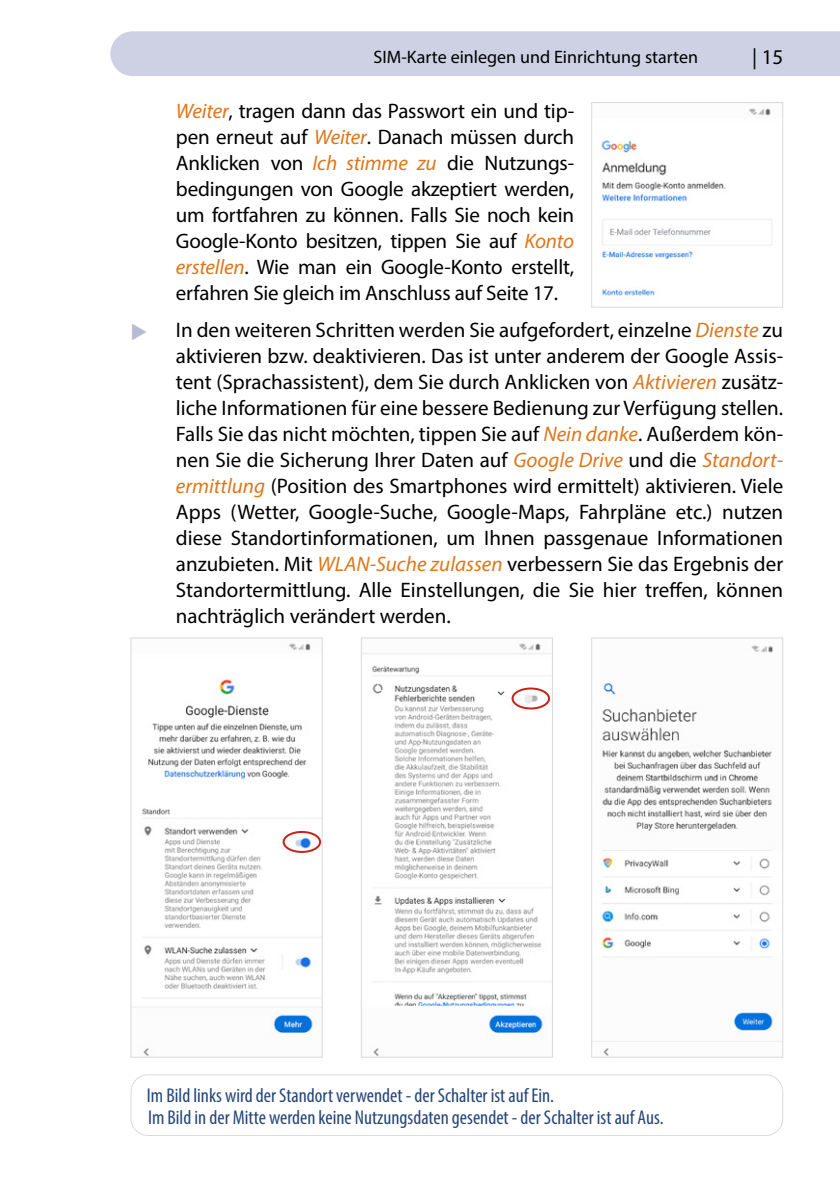
<style>
.page{position:relative;width:840px;height:1191px;background:#fff}
.page>*{position:absolute;margin:0;border:0;box-sizing:border-box;transform-origin:0 0}
.t1{font:21px/26px "Myriad Pro";letter-spacing:-.01em;color:#000;text-align:justify}
.Marginaltext{font:condensed 20px "Myriad Pro";color:#254579}
.t2{font:18px "Myriad Pro";color:#000}
.s1{font-style:italic;color:#df761a}
</style>
<div class="page">
<div style="left:110px;top:31px;width:729px;height:45px;background:#cdd1e3"></div>
<img style="left:132px;top:643px;width:188px;height:412px">
<div style="left:130px;top:637px;width:192px;height:420px;border:1px solid #dadada"></div>
<img style="left:592px;top:645px;width:188px;height:410px">
<div style="left:590px;top:637px;width:192px;height:420px;border:1px solid #dadada"></div>
<img style="left:362px;top:643px;width:188px;height:412px">
<div style="left:360px;top:637px;width:192px;height:420px;border:1px solid #dadada"></div>
<div style="left:130px;top:1074px;width:652px;height:62px;border:1px solid #dadada;border-radius:17px"></div>
<div style="left:282px;top:831px;width:39px;height:22px;border:2px solid #c8221a;border-radius:50%"></div>
<div style="left:511px;top:687px;width:38px;height:22px;border:2px solid #c8221a;border-radius:50%"></div>
<img style="left:600px;top:108px;width:172px;height:189px">
<div style="left:590px;top:102px;width:192px;height:206px;border:1px solid #dadada"></div>
<p class="t2" style="left:373px;top:45px;width:326px">SIM-Karte einlegen und Einrichtung starten</p>
<p class="t1" style="left:751px;top:43px;width:33px">| 15</p>
<p class="t1" style="left:176px;top:97px;width:399px"><span class="s1">Weiter</span>, tragen dann das Passwort ein und tip&shy;pen erneut auf <span class="s1">Weiter</span>. Danach müssen durch Anklicken von <span class="s1">Ich stimme zu</span> die Nutzungs&shy;bedingungen von Google akzeptiert werden, um fortfahren zu können. Falls Sie noch kein Google-Konto besitzen, tippen Sie auf <span class="s1">Konto erstellen</span>. Wie man ein Google-Konto erstellt, erfahren Sie gleich im Anschluss auf Seite 17.</p>
<p class="t1" style="left:176px;top:317px;width:608px">In den weiteren Schritten werden Sie aufgefordert, einzelne <span class="s1">Dienste</span> zu aktivieren bzw. deaktivieren. Das ist unter anderem der Google Assis&shy;tent (Sprachassistent), dem Sie durch Anklicken von <span class="s1">Aktivieren</span> zusätz&shy;liche Informationen für eine bessere Bedienung zur Verfügung stellen.<br>Falls Sie das nicht möchten, tippen Sie auf <span class="s1">Nein danke</span>. Außerdem kön&shy;nen Sie die Sicherung Ihrer Daten auf <span class="s1">Google Drive</span> und die <span class="s1">Standort&shy;ermittlung</span> (Position des Smartphones wird ermittelt) aktivieren. Viele Apps (Wetter, Google-Suche, Google-Maps, Fahrpläne etc.) nutzen diese Standortinformationen, um Ihnen passgenaue Informationen anzubieten. Mit <span class="s1">WLAN-Suche zulassen</span> verbessern Sie das Ergebnis der Standortermittlung. Alle Einstellungen, die Sie hier treffen, können nachträglich verändert werden.</p>
<p class="Marginaltext" style="left:147px;top:1083px;width:408px">Im Bild links wird der Standort verwendet - der Schalter ist auf Ein.</p>
<p class="Marginaltext" style="left:148px;top:1105px;width:516px">Im Bild in der Mitte werden keine Nutzungsdaten gesendet - der Schalter ist auf Aus.</p>
</div>
